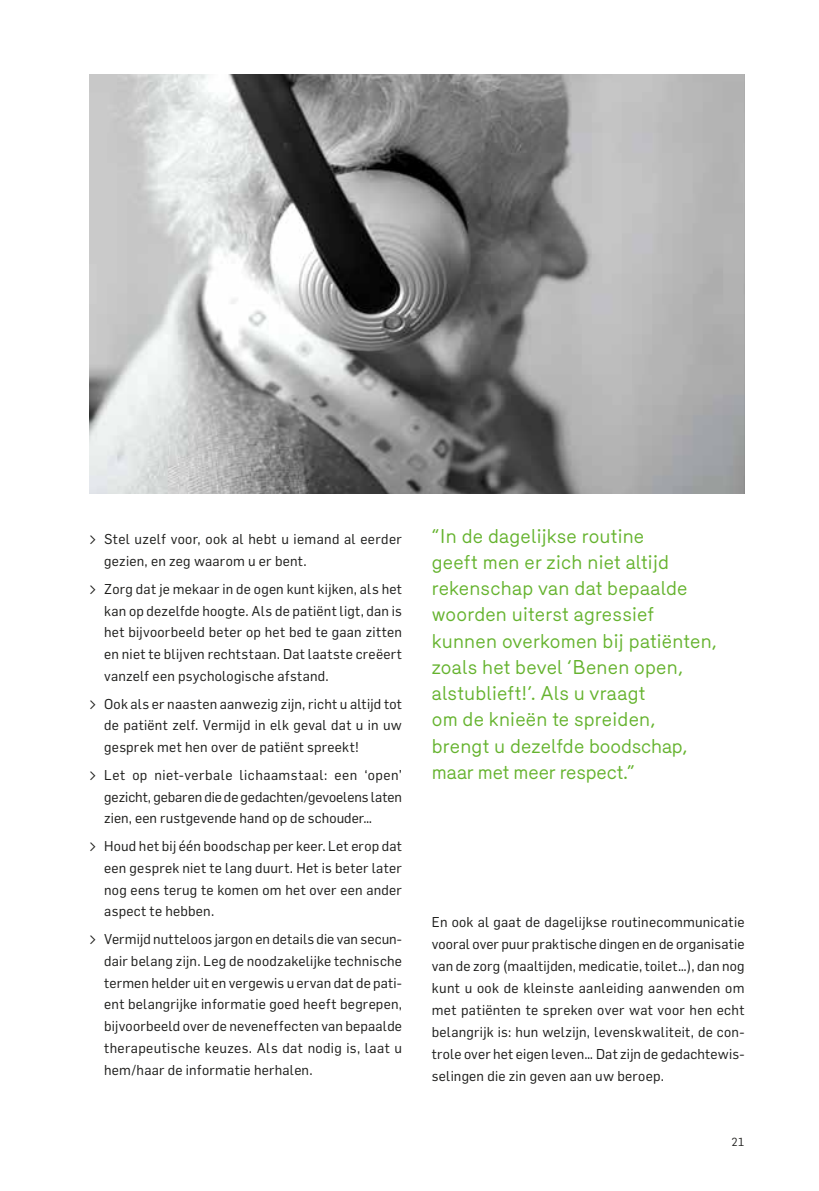
<style>
.page{position:relative;width:819px;height:1191px;background:#fff}
.page>*{position:absolute;margin:0;border:0;box-sizing:border-box;transform-origin:0 0}
.t1{font:19.25px/26.2px "Merkury";letter-spacing:.01em;color:#65b32e}
.t2{font:14px/21.9px "Flama";letter-spacing:.015em;color:#1d1d1b;text-align:justify}
.t3{font:11.55px "Flama";color:#1d1d1b}
.s1{font-family:"Akkurat"}
</style>
<div class="page">
<img style="left:89px;top:74px;width:655px;height:420px">
<p class="t2" style="left:104px;top:528px;width:299px;text-indent:-15px"><span class="s1">&gt;</span> Stel uzelf voor, ook al hebt u iemand al eerder gezien, en zeg waarom u er bent.</p>
<p class="t2" style="left:104px;top:577px;width:299px;text-indent:-15px"><span class="s1">&gt;</span> Zorg dat je mekaar in de ogen kunt kijken, als het kan op dezelfde hoogte. Als de patiënt ligt, dan is het bijvoorbeeld beter op het bed te gaan zitten en niet te blijven rechtstaan. Dat laatste creëert vanzelf een psychologische afstand.</p>
<p class="t2" style="left:104px;top:692px;width:299px;text-indent:-15px"><span class="s1">&gt;</span> Ook als er naasten aanwezig zijn, richt u altijd tot de patiënt zelf. Vermijd in elk geval dat u in uw gesprek met hen over de patiënt spreekt!</p>
<p class="t2" style="left:104px;top:763px;width:299px;text-indent:-15px"><span class="s1">&gt;</span> Let op niet-verbale lichaamstaal: een ‘open’ gezicht, gebaren die de gedachten/gevoelens laten zien, een rustgevende hand op de schouder…</p>
<p class="t2" style="left:104px;top:834px;width:299px;text-indent:-15px"><span class="s1">&gt;</span> Houd het bij één boodschap per keer. Let erop dat een gesprek niet te lang duurt. Het is beter later nog eens terug te komen om het over een ander aspect te hebben.</p>
<p class="t2" style="left:104px;top:927px;width:299px;text-indent:-15px"><span class="s1">&gt;</span> Vermijd nutteloos jargon en details die van secun&shy;dair belang zijn. Leg de noodzakelijke technische termen helder uit en vergewis u ervan dat de pati&shy;ënt belangrijke informatie goed heeft begrepen, bijvoorbeeld over de neveneffecten van bepaalde therapeutische keuzes. Als dat nodig is, laat u hem/haar de informatie herhalen.</p>
<p class="t1" style="left:432px;top:521px;width:286px">“In de dagelijkse routine<br>geeft men er zich niet altijd rekenschap van dat bepaalde woorden uiterst agressief kunnen overkomen bij patiënten, zoals het bevel ‘Benen open, alstublieft!’. Als u vraagt<br>om de knieën te spreiden, brengt u dezelfde boodschap, maar met meer respect.”</p>
<p class="t2" style="left:432px;top:911px;width:314px">En ook al gaat de dagelijkse routinecommunicatie vooral over puur praktische dingen en de organisatie van de zorg (maaltijden, medicatie, toilet…), dan nog kunt u ook de kleinste aanleiding aanwenden om met patiënten te spreken over wat voor hen echt belangrijk is: hun welzijn, levenskwaliteit, de con&shy;trole over het eigen leven… Dat zijn de gedachtewis&shy;selingen die zin geven aan uw beroep.</p>
<p class="t3" style="left:731px;top:1135px;width:14px">21</p>
</div>
